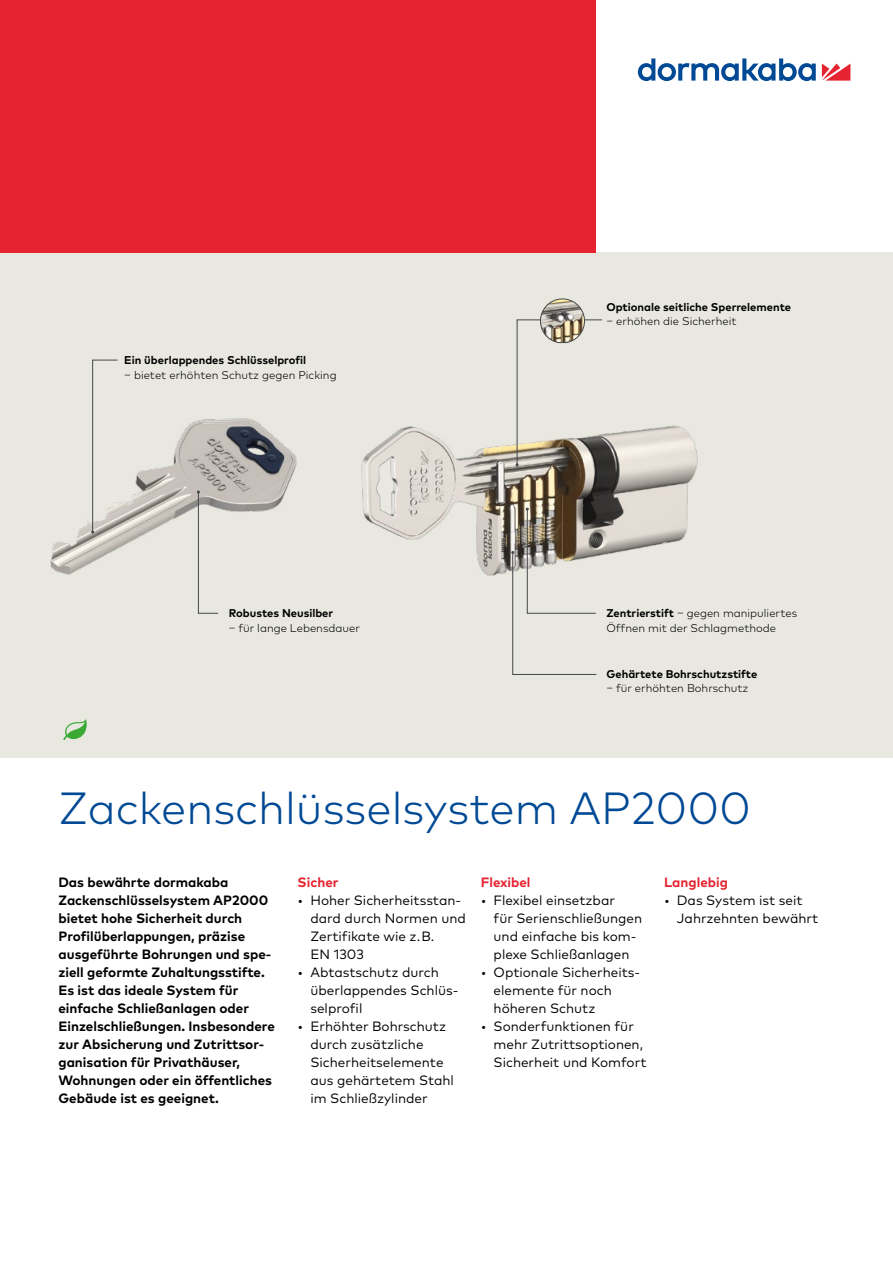
<style>
.page{position:relative;width:893px;height:1263px;background:#fff}
.page>*{position:absolute;margin:0;border:0;box-sizing:border-box;transform-origin:0 0}
.Title_blue_30pt_36pt{font:300 45px "Mark Pro";color:#004994}
.t1{font:13.5px/18px "Mark Pro";color:#000}
.Descriptor_bold_blac{font:700 13.5px/18px "Mark Pro";color:#000}
.Descriptor_bold_blac-2{font:700 13.5px "Mark Pro";color:#e62330}
.Caption_7_5pt_9_5pt{font:300 11.25px/14.2px "Mark Pro";color:#000}
.Caption_7_5pt_9_5pt-2{font:700 11.25px/14.2px "Mark Pro";color:#000}
.s1{font-weight:300}
.s2{font-weight:700}
</style>
<div class="page">
<div style="left:0;top:253px;width:893px;height:505px;background:#e9e8e0"></div>
<img style="left:362px;top:425px;width:335px;height:150px">
<img style="left:50px;top:419px;width:247px;height:156px">
<svg style="left:511px;top:508px;width:86px;height:167px"></svg>
<svg style="left:91px;top:359px;width:27px;height:174px"></svg>
<svg style="left:197px;top:490px;width:22px;height:124px"></svg>
<svg style="left:516px;top:298px;width:87px;height:168px"></svg>
<svg style="left:63px;top:719px;width:24px;height:21px"></svg>
<svg style="left:822px;top:64px;width:28px;height:17px"></svg>
<svg style="left:638px;top:58px;width:178px;height:23px"></svg>
<div style="left:0;top:0;width:595px;height:253px;background:#e62330"></div>
<p class="Caption_7_5pt_9_5pt-2" style="left:124px;top:352px;width:183px">Ein überlappendes Schlüsselprofil</p>
<p class="Caption_7_5pt_9_5pt" style="left:124px;top:367px;width:214px">‒ bietet erhöhten Schutz gegen Picking</p>
<p class="Caption_7_5pt_9_5pt-2" style="left:229px;top:605px;width:106px">Robustes Neusilber</p>
<p class="Caption_7_5pt_9_5pt" style="left:229px;top:620px;width:133px">‒ für lange Lebensdauer</p>
<p class="Caption_7_5pt_9_5pt-2" style="left:606px;top:299px;width:186px">Optionale seitliche Sperrelemente <span class="s1">‒ erhöhen die Sicherheit</span></p>
<p class="Caption_7_5pt_9_5pt" style="left:606px;top:605px;width:192px"><span class="s2">Zentrierstift</span> ‒ gegen manipuliertes<br>Öffnen mit der Schlagmethode</p>
<p class="Caption_7_5pt_9_5pt-2" style="left:606px;top:666px;width:152px">Gehärtete Bohrschutzstifte</p>
<p class="Caption_7_5pt_9_5pt" style="left:606px;top:680px;width:144px">‒ für erhöhten Bohrschutz</p>
<p class="Title_blue_30pt_36pt" style="left:58px;top:774px;width:694px">Zackenschlüsselsystem AP2000</p>
<p class="Descriptor_bold_blac" style="left:58px;top:872px;width:218px">Das bewährte dormakaba<br>Zackenschlüsselsystem AP2000 bietet hohe Sicherheit durch<br>Profilüberlappungen, präzise ausgeführte Bohrungen und spe&shy;ziell geformte Zuhaltungsstifte.<br>Es ist das ideale System für einfache Schließanlagen oder<br>Einzelschließungen. Insbesondere zur Absicherung und Zutrittsor&shy;ganisation für Privathäuser,<br>Wohnungen oder ein öffentliches<br>Gebäude ist es geeignet.</p>
<p class="Descriptor_bold_blac-2" style="left:298px;top:871px;width:42px">Sicher</p>
<p class="t1" style="left:310px;top:890px;width:157px;text-indent:-13px">• Hoher Sicherheitsstan&shy;dard durch Normen und<br>Zertifikate wie z. B.<br>EN 1303</p>
<p class="t1" style="left:310px;top:962px;width:150px;text-indent:-13px">• Abtastschutz durch überlappendes Schlüs&shy;selprofil</p>
<p class="t1" style="left:310px;top:1016px;width:145px;text-indent:-13px">• Erhöhter Bohrschutz durch zusätzliche<br>Sicherheitselemente aus gehärtetem Stahl im Schließzylinder</p>
<p class="Descriptor_bold_blac-2" style="left:481px;top:871px;width:51px">Flexibel</p>
<p class="t1" style="left:494px;top:890px;width:150px;text-indent:-13px">• Flexibel einsetzbar<br>für Serienschließungen und einfache bis kom&shy;plexe Schließanlagen</p>
<p class="t1" style="left:494px;top:962px;width:148px;text-indent:-13px">• Optionale Sicherheits&shy;elemente für noch höheren Schutz</p>
<p class="t1" style="left:494px;top:1016px;width:154px;text-indent:-13px">• Sonderfunktionen für mehr Zutrittsoptionen,<br>Sicherheit und Komfort</p>
<p class="Descriptor_bold_blac-2" style="left:664px;top:871px;width:65px">Langlebig</p>
<p class="t1" style="left:677px;top:890px;width:143px;text-indent:-13px">• Das System ist seit<br>Jahrzehnten bewährt</p>
</div>
